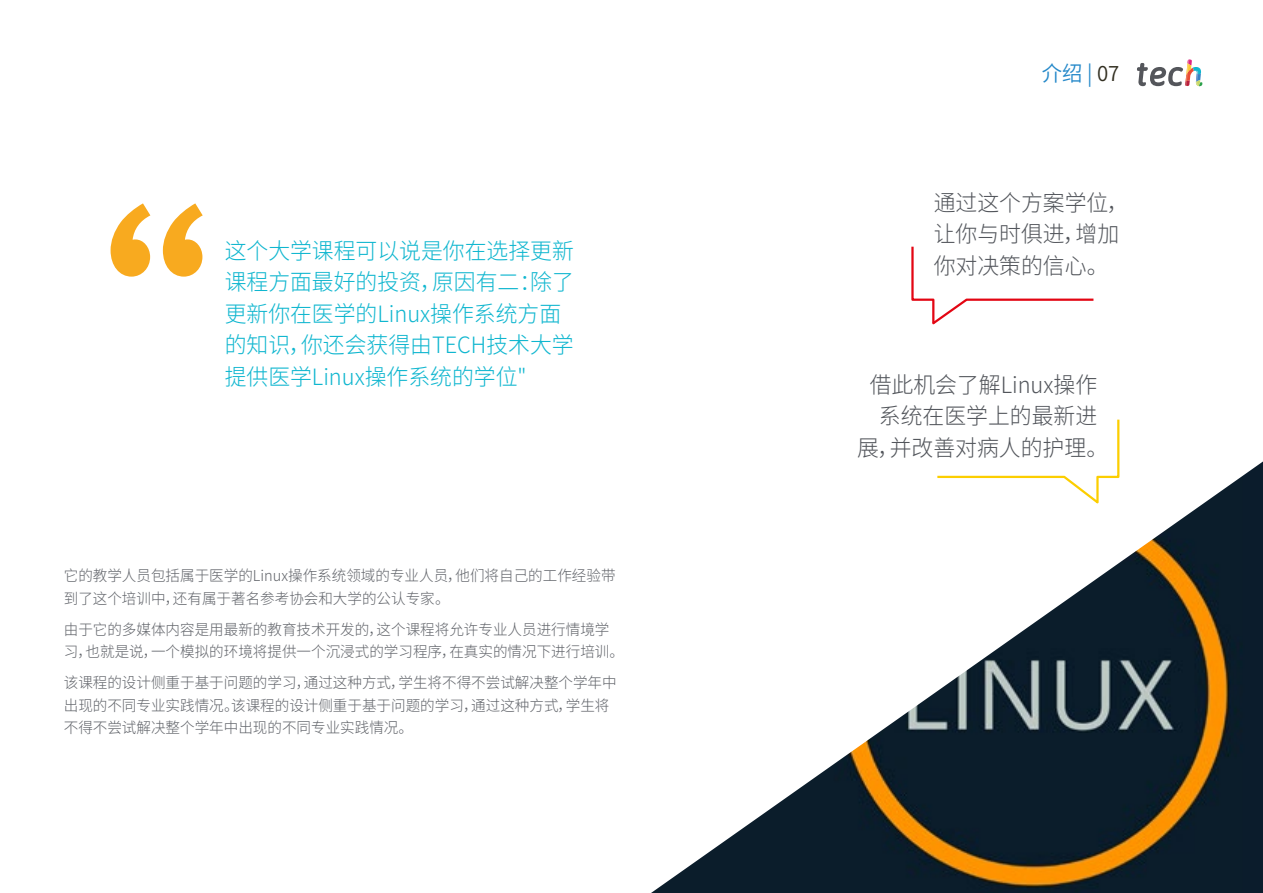
<style>
.page{position:relative;width:1263px;height:893px;background:#fff}
.page>*{position:absolute;margin:0;border:0;box-sizing:border-box;transform-origin:0 0}
.t1{font:300 22.5px/31.5px "Source Han Sans CN";color:#0fb6cf}
.t2{font:300 22.5px/31.5px "Source Han Sans CN";color:#52555b;text-align:center}
.t3{font:21px "Source Han Sans CN";color:#2488c9}
.t4{font:300 15px/22.5px "Source Han Sans CN";color:#61646a}
.s1{color:#312e20}
</style>
<div class="page">
<svg style="left:111px;top:203px;width:92px;height:74px"></svg>
<svg style="left:1117px;top:419px;width:3px;height:42px"></svg>
<img style="left:651px;top:461px;width:612px;height:432px">
<svg style="left:911px;top:246px;width:183px;height:79px"></svg>
<svg style="left:1137px;top:60px;width:65px;height:27px"></svg>
<h1 class="t1" style="left:225px;top:235px;width:351px">这个大学课程可以说是你在选择更新课程方面最好的投资，原因有二：除了更新你在医学的Linux操作系统方面的知识，你还会获得由TECH技术大学提供医学Linux操作系统的学位"</h1>
<p class="t4" style="left:64px;top:565px;width:553px">它的教学人员包括属于医学的Linux操作系统领域的专业人员，他们将自己的工作经验带到了这个培训中，还有属于著名参考协会和大学的公认专家。</p>
<p class="t4" style="left:64px;top:618px;width:562px">由于它的多媒体内容是用最新的教育技术开发的，这个课程将允许专业人员进行情境学习，也就是说，一个模拟的环境将提供一个沉浸式的学习程序，在真实的情况下进行培训。</p>
<p class="t4" style="left:64px;top:672px;width:554px">该课程的设计侧重于基于问题的学习，通过这种方式，学生将不得不尝试解决整个学年中出现的不同专业实践情况。该课程的设计侧重于基于问题的学习，通过这种方式，学生将不得不尝试解决整个学年中出现的不同专业实践情况。</p>
<h2 class="t3" style="left:1042px;top:61px;width:79px">介绍 | <span class="s1">07</span></h2>
<h1 class="t2" style="left:934px;top:187px;width:197px;text-align:left">通过这个方案学位，让你与时俱进，增加你对决策的信心。</h1>
<h1 class="t2" style="left:857px;top:369px;width:253px">借此机会了解Linux操作系统在医学上的最新进<br>展，并改善对病人的护理。</h1>
</div>
